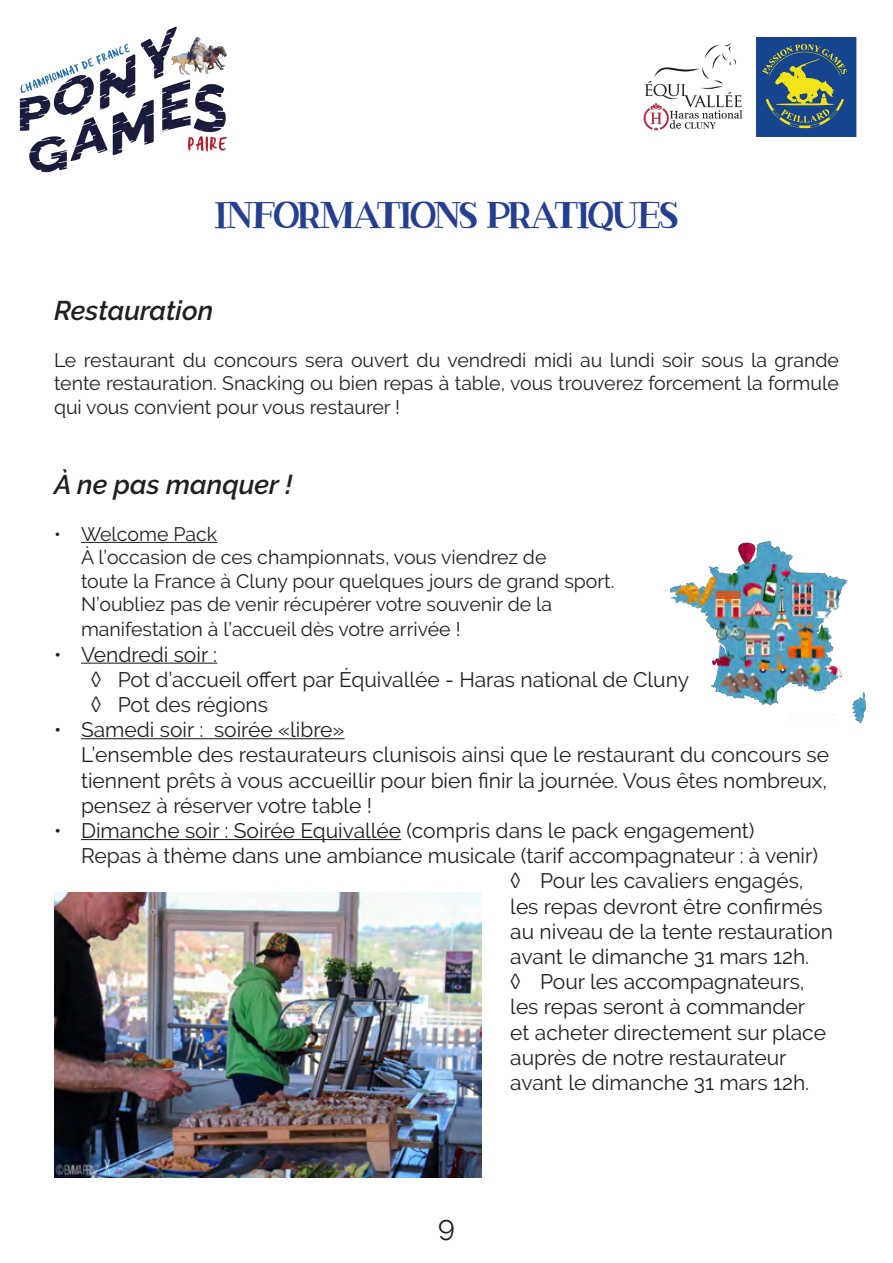
<style>
.page{position:relative;width:893px;height:1263px;background:#fff}
.page>*{position:absolute;margin:0;border:0;box-sizing:border-box;transform-origin:0 0}
.TITRE{font:39px "Citylines";letter-spacing:-.02em;color:#253f8e}
.t1{font:28.5px "Raleway";color:#231f20}
.sous_titre{font:italic 600 27px "Raleway";color:#231f20}
.t2{font:21px/25.2px "Raleway";color:#231f20}
.t3{font:19.5px/23.4px "Raleway";color:#231f20}
</style>
<div class="page">
<img style="left:19px;top:26px;width:208px;height:146px">
<img style="left:643px;top:44px;width:100px;height:87px">
<svg style="left:756px;top:37px;width:100px;height:100px;background:#3c5f79"></svg>
<hr style="left:81px;top:542px;width:136px;height:1px;background:#231f20">
<hr style="left:81px;top:663px;width:136px;height:1px;background:#231f20">
<hr style="left:81px;top:738px;width:264px;height:1px;background:#231f20">
<hr style="left:81px;top:839px;width:320px;height:1px;background:#231f20">
<img style="left:54px;top:893px;width:428px;height:285px">
<img style="left:665px;top:540px;width:201px;height:184px">
<p class="TITRE" style="left:215px;top:200px;width:464px">INFORMATIONS PRATIQUES</p>
<p class="sous_titre" style="left:54px;top:295px;width:161px">Restauration</p>
<p class="t3" style="left:54px;top:348px;width:786px;text-align:justify">Le restaurant du concours sera ouvert du vendredi midi au lundi soir sous la grande tente restauration. Snacking ou bien repas à table, vous trouverez forcement la formule qui vous convient pour vous restaurer !</p>
<p class="sous_titre" style="left:54px;top:469px;width:240px">À ne pas manquer !</p>
<p class="t3" style="left:81px;top:522px;width:535px;text-indent:-27px">• Welcome Pack<br>À l’occasion de ces championnats, vous viendrez de<br>toute la France à Cluny pour quelques jours de grand sport.<br>N’oubliez pas de venir récupérer votre souvenir de la</p>
<p class="t3" style="left:81px;top:618px;width:381px">manifestation à l’accueil dès votre arrivée !</p>
<p class="t2" style="left:54px;top:641px;width:165px">• Vendredi soir :</p>
<p class="t2" style="left:91px;top:667px;width:600px">◊ Pot d’accueil offert par Équivallée - Haras national de Cluny</p>
<p class="t2" style="left:91px;top:692px;width:179px">◊ Pot des régions</p>
<p class="t2" style="left:81px;top:717px;width:750px;text-indent:-27px">• Samedi soir : soirée «libre»<br>L’ensemble des restaurateurs clunisois ainsi que le restaurant du concours se tiennent prêts à vous accueillir pour bien finir la journée. Vous êtes nombreux, pensez à réserver votre table !</p>
<p class="t2" style="left:81px;top:818px;width:739px;text-indent:-27px">• Dimanche soir : Soirée Equivallée (compris dans le pack engagement)<br>Repas à thème dans une ambiance musicale (tarif accompagnateur : à venir)</p>
<p class="t2" style="left:510px;top:868px;width:324px">◊ Pour les cavaliers engagés, les repas devront être confirmés au niveau de la tente restauration avant le dimanche 31 mars 12h.</p>
<p class="t2" style="left:510px;top:969px;width:317px">◊ Pour les accompagnateurs, les repas seront à commander et acheter directement sur place auprès de notre restaurateur avant le dimanche 31 mars 12h.</p>
<h2 class="t1" style="left:438px;top:1209px;width:18px">9</h2>
</div>
